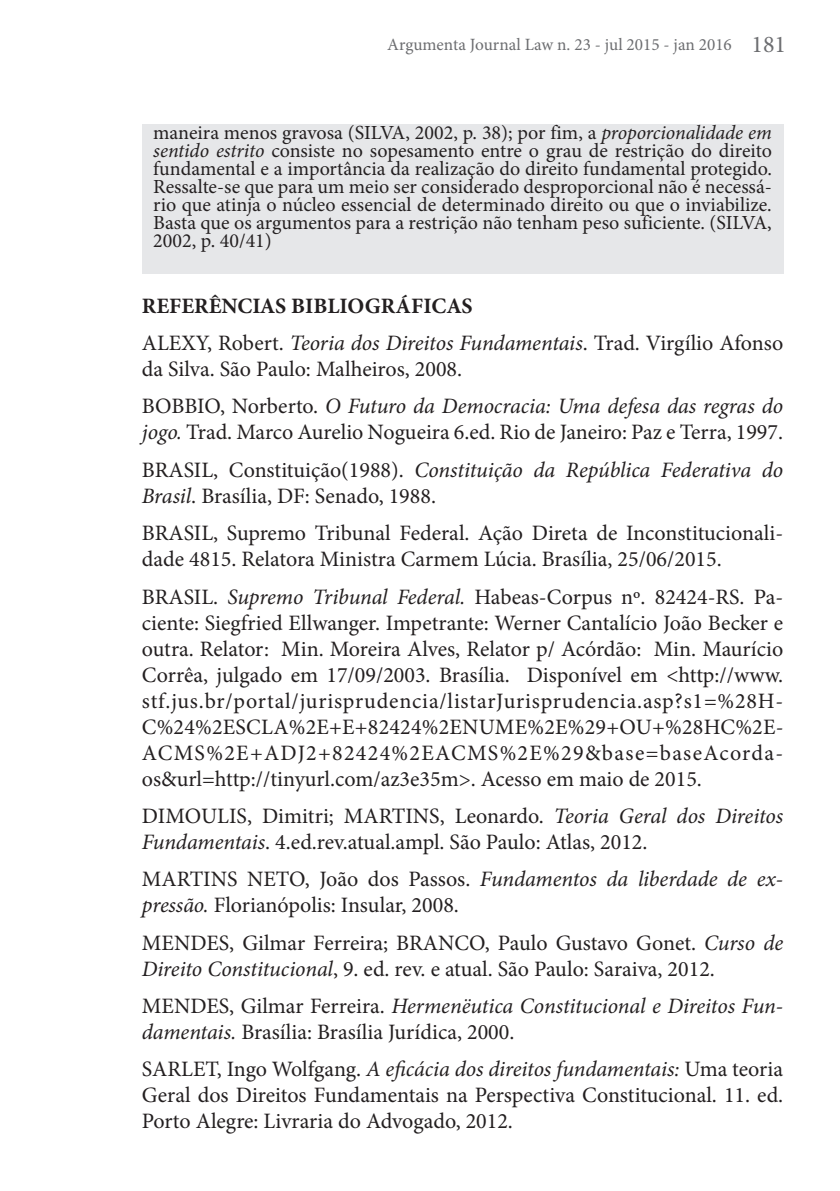
<style>
.page{position:relative;width:840px;height:1191px;background:#fff}
.page>*{position:absolute;margin:0;border:0;box-sizing:border-box;transform-origin:0 0}
.t1{font:22px/26px "Minion Pro";color:#231f20}
.t2{font:20px/18px "Minion Pro";color:#231f20;text-align:justify}
.t3{font:17.2px "Minion Pro";color:#6c6d70}
.s1{font-size:24px}
.s2{font-style:italic}
.s3{font-weight:700}
</style>
<div class="page">
<div style="left:142px;top:125px;width:640px;height:149px;background:#e6e7e9"></div>
<p class="t3" style="left:387px;top:33px;width:400px">Argumenta Journal Law n. 23 - jul 2015 - jan 2016 <span class="s1">181</span></p>
<p class="t2" style="left:153px;top:124px;width:620px">maneira menos gravosa (SILVA, 2002, p. 38); por fim, a <span class="s2">proporcionalidade em sentido estrito</span> consiste no sopesamento entre o grau de restrição do direito fundamental e a importância da realização do direito fundamental protegido.<br>Ressalte-se que para um meio ser considerado desproporcional não é necessá&shy;rio que atinja o núcleo essencial de determinado direito ou que o inviabilize.<br>Basta que os argumentos para a restrição não tenham peso suficiente. (SILVA, 2002, p. 40/41)</p>
<p class="t1" style="left:142px;top:287px;width:642px;line-height:37.4px"><span class="s3">REFERÊNCIAS BIBLIOGRÁFICAS<br></span>ALEXY, Robert. <span class="s2">Teoria dos Direitos Fundamentais</span>. Trad. Virgílio Afonso</p>
<p class="t1" style="left:142px;top:350px;width:642px;line-height:37.4px">da Silva. São Paulo: Malheiros, 2008.<br>BOBBIO, Norberto. <span class="s2">O Futuro da Democracia: Uma defesa das regras do</span></p>
<p class="t1" style="left:142px;top:414px;width:642px;line-height:37.4px"><span class="s2">jogo.</span> Trad. Marco Aurelio Nogueira 6.ed. Rio de Janeiro: Paz e Terra, 1997.<br>BRASIL, Constituição(1988). <span class="s2">Constituição da República Federativa do</span></p>
<p class="t1" style="left:142px;top:477px;width:642px;line-height:37.4px"><span class="s2">Brasil</span>. Brasília, DF: Senado, 1988.<br>BRASIL, Supremo Tribunal Federal. Ação Direta de Inconstitucionali-</p>
<p class="t1" style="left:142px;top:540px;width:642px;line-height:37.4px">dade 4815. Relatora Ministra Carmem Lúcia. Brasília, 25/06/2015.<br>BRASIL. <span class="s2">Supremo Tribunal Federal.</span> Habeas-Corpus nº. 82424-RS. Pa-</p>
<p class="t1" style="left:142px;top:609px;width:642px;text-align:justify">ciente: Siegfried Ellwanger. Impetrante: Werner Cantalício João Becker e outra. Relator: Min. Moreira Alves, Relator p/ Acórdão: Min. Maurício Corrêa, julgado em 17/09/2003. Brasília. Disponível em &lt;http://www. stf.jus.br/portal/jurisprudencia/listarJurisprudencia.asp?s1=%28H-C%24%2ESCLA%2E+E+82424%2ENUME%2E%29+OU+%28HC%2E-ACMS%2E+ADJ2+82424%2EACMS%2E%29&amp;base=baseAcorda&shy;os&amp;url=http://tinyurl.com/az3e35m&gt;. Acesso em maio de 2015.</p>
<p class="t1" style="left:142px;top:803px;width:642px">DIMOULIS, Dimitri; MARTINS, Leonardo. <span class="s2">Teoria Geral dos Direitos<br>Fundamentais</span>. 4.ed.rev.atual.ampl. São Paulo: Atlas, 2012.</p>
<p class="t1" style="left:142px;top:866px;width:642px">MARTINS NETO, João dos Passos. <span class="s2">Fundamentos da liberdade de ex&shy;pressão.</span> Florianópolis: Insular, 2008.</p>
<p class="t1" style="left:142px;top:929px;width:642px">MENDES, Gilmar Ferreira; BRANCO, Paulo Gustavo Gonet. <span class="s2">Curso de<br>Direito Constitucional</span>, 9. ed. rev. e atual. São Paulo: Saraiva, 2012.</p>
<p class="t1" style="left:142px;top:993px;width:642px">MENDES, Gilmar Ferreira. <span class="s2">Hermenëutica Constitucional e Direitos Fun&shy;damentais.</span> Brasília: Brasília Jurídica, 2000.</p>
<p class="t1" style="left:142px;top:1056px;width:642px;text-align:justify">SARLET, Ingo Wolfgang. <span class="s2">A eficácia dos direitos fundamentais:</span> Uma teoria Geral dos Direitos Fundamentais na Perspectiva Constitucional. 11. ed.<br>Porto Alegre: Livraria do Advogado, 2012.</p>
</div>
